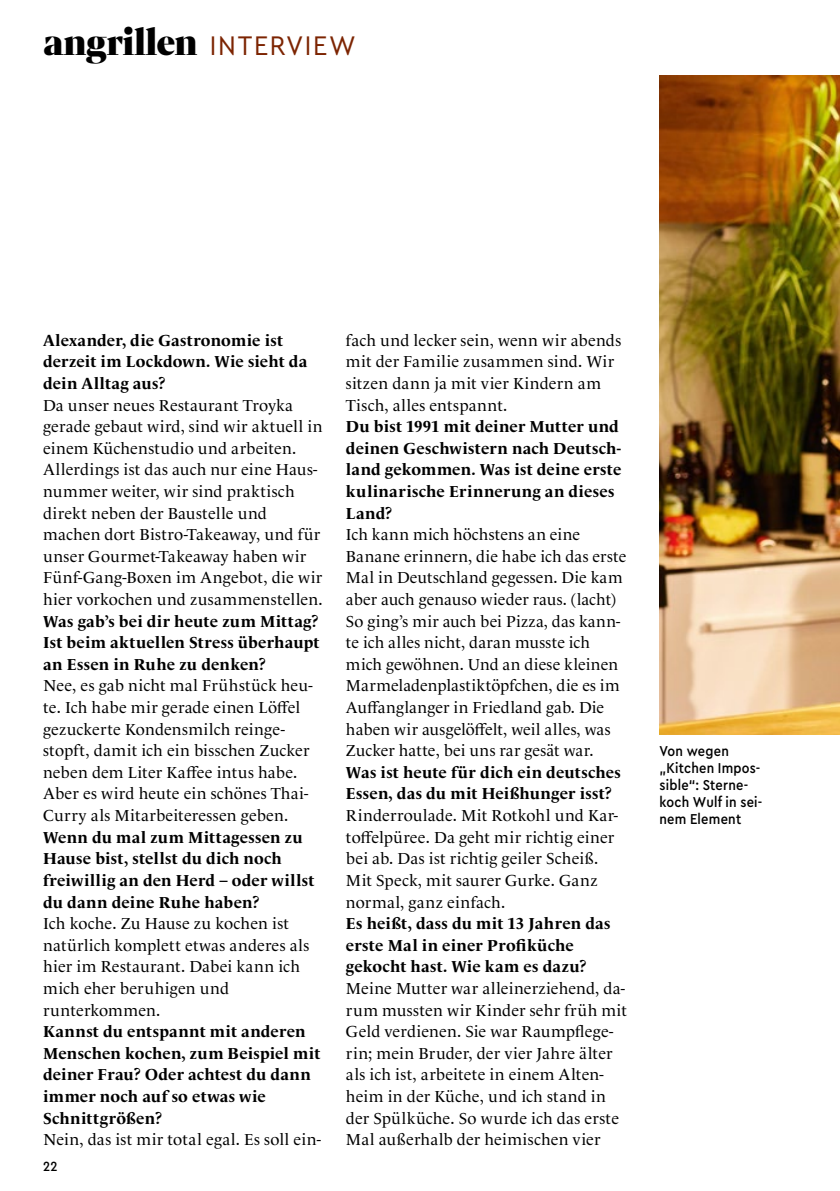
<style>
.page{position:relative;width:840px;height:1191px;background:#fff}
.page>*{position:absolute;margin:0;border:0;box-sizing:border-box;transform-origin:0 0}
.t1{font:900 39.6px "Mixta Sharp Alt";letter-spacing:-.015em;color:#000}
.t2{font:16.2px/21.6px "Le Monde Livre Std";letter-spacing:.01em;color:#000}
.t3{font:700 16.2px/21.6px "Le Monde Livre Std";letter-spacing:.015em;color:#000}
.t4{font:500 15px/17px "Cera Compact Pro";letter-spacing:.015em;color:#000}
.t5{font:500 14px "Cera Compact Pro";color:#000}
.s1{font-family:"Cera Compact Pro";font-weight:400;font-size:28.2px;color:#7c2402}
</style>
<div class="page">
<img style="left:659px;top:76px;width:180px;height:658px">
<h1 class="t1" style="left:43px;top:19px;width:314px">angrillen <span class="s1">INTERVIEW</span></h1>
<p class="t3" style="left:43px;top:329px;width:265px">Alexander, die Gastronomie ist derzeit im Lockdown. Wie sieht da dein Alltag aus?</p>
<p class="t2" style="left:43px;top:394px;width:281px">Da unser neues Restaurant Troyka gerade gebaut wird, sind wir aktuell in einem Küchenstudio und arbeiten.<br>Allerdings ist das auch nur eine Haus&shy;nummer weiter, wir sind praktisch direkt neben der Baustelle und machen dort Bistro-Takeaway, und für unser Gourmet-Takeaway haben wir Fünf-Gang-Boxen im Angebot, die wir hier vorkochen und zusammenstellen.</p>
<p class="t3" style="left:43px;top:610px;width:278px;text-align:justify">Was gab’s bei dir heute zum Mittag?<br>Ist beim aktuellen Stress überhaupt an Essen in Ruhe zu denken?</p>
<p class="t2" style="left:43px;top:675px;width:271px">Nee, es gab nicht mal Frühstück heu&shy;te. Ich habe mir gerade einen Löffel gezuckerte Kondensmilch reinge&shy;stopft, damit ich ein bisschen Zucker neben dem Liter Kaffee intus habe.<br>Aber es wird heute ein schönes Thai-Curry als Mitarbeiteressen geben.</p>
<p class="t3" style="left:43px;top:826px;width:273px">Wenn du mal zum Mittagessen zu<br>Hause bist, stellst du dich noch freiwillig an den Herd – oder willst du dann deine Ruhe haben?</p>
<p class="t2" style="left:43px;top:912px;width:267px">Ich koche. Zu Hause zu kochen ist natürlich komplett etwas anderes als hier im Restaurant. Dabei kann ich mich eher beruhigen und runterkommen.</p>
<p class="t3" style="left:43px;top:1020px;width:278px">Kannst du entspannt mit anderen<br>Menschen kochen, zum Beispiel mit deiner Frau? Oder achtest du dann immer noch auf so etwas wie<br>Schnittgrößen?</p>
<p class="t2" style="left:43px;top:1128px;width:279px">Nein, das ist mir total egal. Es soll ein-</p>
<p class="t5" style="left:43px;top:1157px;width:16px">22</p>
<p class="t2" style="left:346px;top:329px;width:276px">fach und lecker sein, wenn wir abends mit der Familie zusammen sind. Wir sitzen dann ja mit vier Kindern am<br>Tisch, alles entspannt.</p>
<p class="t3" style="left:346px;top:416px;width:277px">Du bist 1991 mit deiner Mutter und deinen Geschwistern nach Deutsch&shy;land gekommen. Was ist deine erste kulinarische Erinnerung an dieses<br>Land?</p>
<p class="t2" style="left:346px;top:524px;width:282px">Ich kann mich höchstens an eine Banane erinnern, die habe ich das erste Mal in Deutschland gegessen. Die kam aber auch genauso wieder raus. (lacht)<br>So ging’s mir auch bei Pizza, das kann&shy;te ich alles nicht, daran musste ich mich gewöhnen. Und an diese kleinen Marmeladenplastiktöpfchen, die es im Auffanglanger in Friedland gab. Die haben wir ausgelöffelt, weil alles, was Zucker hatte, bei uns rar gesät war.</p>
<p class="t3" style="left:346px;top:761px;width:276px">Was ist heute für dich ein deutsches<br>Essen, das du mit Heißhunger isst?</p>
<p class="t2" style="left:346px;top:804px;width:273px">Rinderroulade. Mit Rotkohl und Kar&shy;toffelpüree. Da geht mir richtig einer bei ab. Das ist richtig geiler Scheiß.<br>Mit Speck, mit saurer Gurke. Ganz normal, ganz einfach.</p>
<p class="t3" style="left:346px;top:912px;width:266px">Es heißt, dass du mit 13 Jahren das erste Mal in einer Profiküche gekocht hast. Wie kam es dazu?</p>
<p class="t2" style="left:346px;top:977px;width:282px">Meine Mutter war alleinerziehend, da&shy;rum mussten wir Kinder sehr früh mit Geld verdienen. Sie war Raumpflege&shy;rin; mein Bruder, der vier Jahre älter als ich ist, arbeitete in einem Alten&shy;heim in der Küche, und ich stand in der Spülküche. So wurde ich das erste Mal außerhalb der heimischen vier</p>
<p class="t4" style="left:659px;top:742px;width:104px">Von wegen „Kitchen Impos&shy;sible“: Sterne&shy;koch Wulf in sei&shy;nem Element</p>
</div>
